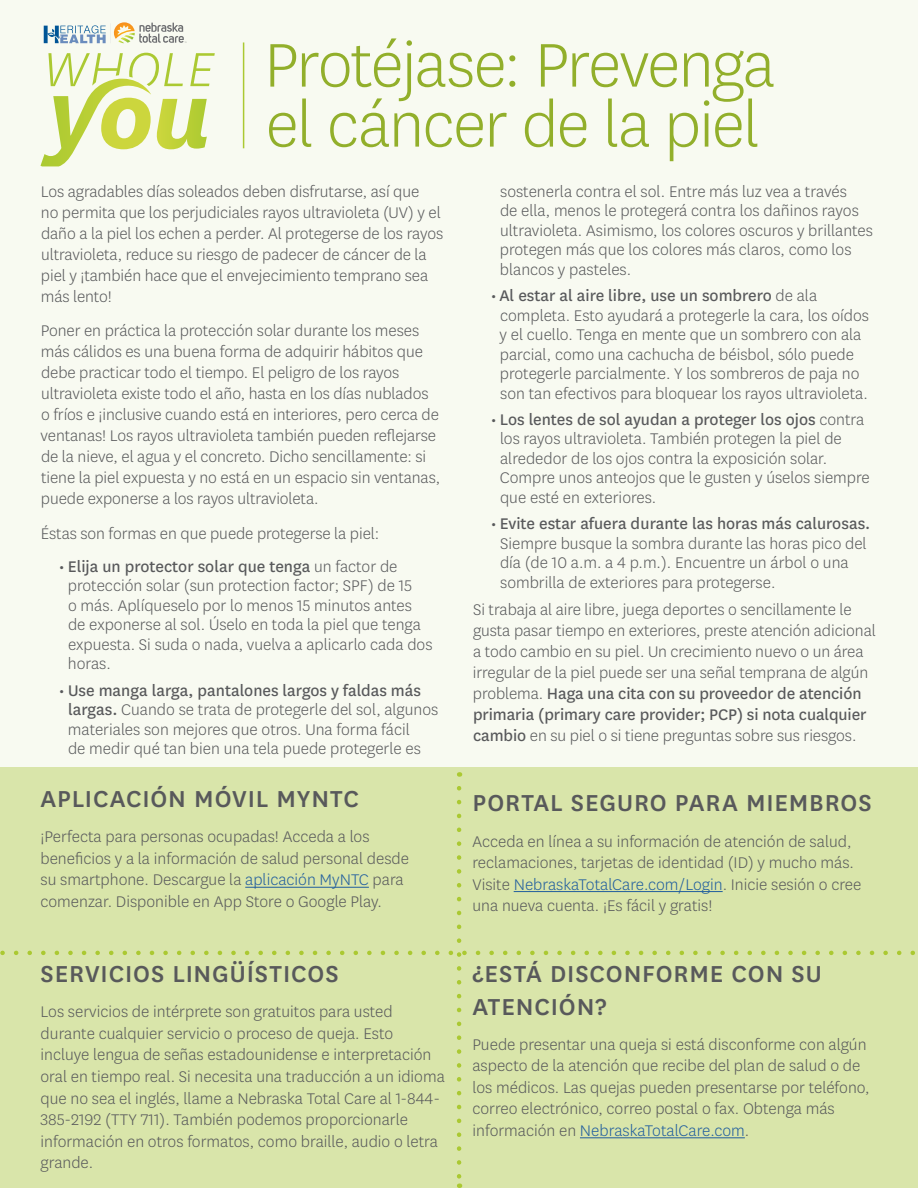
<style>
.page{position:relative;width:918px;height:1188px;background:#fff}
.page>*{position:absolute;margin:0;border:0;box-sizing:border-box;transform-origin:0 0}
.Headline_Large{font:300 72px/60px "Centene Sans";letter-spacing:-.025em;color:#92af2b}
.Headline_Subhead_1{font:500 27px/32.4px "Centene Sans";letter-spacing:.035em;color:#58595b}
.medium_italic_gray{font:300 18px/19.5px "Centene Sans";color:#58595b}
.s1{font-weight:400}
.s2{color:#215e9e}
</style>
<div class="page">
<div style="left:0;top:0;width:918px;height:781px;background:#f8faf1"></div>
<svg style="left:40px;top:53px;width:175px;height:113px"></svg>
<svg style="left:44px;top:22px;width:142px;height:21px"></svg>
<hr style="left:243px;top:42px;width:1px;height:106px;background:#abc932">
<div style="left:0;top:768px;width:918px;height:420px;background:#d9e5aa"></div>
<svg style="left:0;top:788px;width:915px;height:400px"></svg>
<hr style="left:245px;top:887px;width:124px;height:1px;background:#215e9e">
<hr style="left:514px;top:891px;width:209px;height:1px;background:#215e9e">
<hr style="left:580px;top:1137px;width:165px;height:1px;background:#215e9e">
<p class="Headline_Large" style="left:264px;top:32px;width:513px">Protéjase: Prevenga el cáncer de la piel</p>
<p class="medium_italic_gray" style="left:41px;top:180px;width:404px;line-height:21px">Los agradables días soleados deben disfrutarse, así que<br>no permita que los perjudiciales rayos ultravioleta (UV) y el daño a la piel los echen a perder. Al protegerse de los rayos ultravioleta, reduce su riesgo de padecer de cáncer de la piel y ¡también hace que el envejecimiento temprano sea más lento!</p>
<p class="medium_italic_gray" style="left:41px;top:320px;width:401px;line-height:21px">Poner en práctica la protección solar durante los meses más cálidos es una buena forma de adquirir hábitos que debe practicar todo el tiempo. El peligro de los rayos ultravioleta existe todo el año, hasta en los días nublados o fríos e ¡inclusive cuando está en interiores, pero cerca de ventanas! Los rayos ultravioleta también pueden reflejarse de la nieve, el agua y el concreto. Dicho sencillamente: si tiene la piel expuesta y no está en un espacio sin ventanas, puede exponerse a los rayos ultravioleta.</p>
<p class="medium_italic_gray" style="left:41px;top:523px;width:340px">Éstas son formas en que puede protegerse la piel:</p>
<p class="medium_italic_gray" style="left:68px;top:556px;width:366px;text-indent:-9px"><span class="s1">• Elija un protector solar que tenga</span> un factor de protección solar (sun protection factor; SPF) de 15<br>o más. Aplíqueselo por lo menos 15 minutos antes de exponerse al sol. Úselo en toda la piel que tenga expuesta. Si suda o nada, vuelva a aplicarlo cada dos horas.</p>
<p class="medium_italic_gray" style="left:68px;top:680px;width:372px;text-indent:-9px"><span class="s1">• Use manga larga, pantalones largos y faldas más largas.</span> Cuando se trata de protegerle del sol, algunos materiales son mejores que otros. Una forma fácil<br>de medir qué tan bien una tela puede protegerle es</p>
<p class="medium_italic_gray" style="left:500px;top:181px;width:375px">sostenerla contra el sol. Entre más luz vea a través<br>de ella, menos le protegerá contra los dañinos rayos ultravioleta. Asimismo, los colores oscuros y brillantes protegen más que los colores más claros, como los blancos y pasteles.</p>
<p class="medium_italic_gray" style="left:500px;top:285px;width:371px;text-indent:-9px"><span class="s1">• Al estar al aire libre, use un sombrero</span> de ala completa. Esto ayudará a protegerle la cara, los oídos y el cuello. Tenga en mente que un sombrero con ala parcial, como una cachucha de béisbol, sólo puede protegerle parcialmente. Y los sombreros de paja no son tan efectivos para bloquear los rayos ultravioleta.</p>
<p class="medium_italic_gray" style="left:500px;top:409px;width:372px;text-indent:-9px"><span class="s1">• Los lentes de sol ayudan a proteger los ojos</span> contra los rayos ultravioleta. También protegen la piel de alrededor de los ojos contra la exposición solar.<br>Compre unos anteojos que le gusten y úselos siempre que esté en exteriores.</p>
<p class="medium_italic_gray" style="left:500px;top:513px;width:372px;text-indent:-9px"><span class="s1">• Evite estar afuera durante las horas más calurosas.<br></span>Siempre busque la sombra durante las horas pico del día (de 10 a.m. a 4 p.m.). Encuentre un árbol o una sombrilla de exteriores para protegerse.</p>
<p class="medium_italic_gray" style="left:473px;top:599px;width:404px;line-height:21px">Si trabaja al aire libre, juega deportes o sencillamente le gusta pasar tiempo en exteriores, preste atención adicional a todo cambio en su piel. Un crecimiento nuevo o un área irregular de la piel puede ser una señal temprana de algún problema. <span class="s1">Haga una cita con su proveedor de atención primaria (primary care provider; PCP) si nota cualquier cambio</span> en su piel o si tiene preguntas sobre sus riesgos.</p>
<p class="Headline_Subhead_1" style="left:40px;top:781px;width:320px">APLICACIÓN MÓVIL MYNTC</p>
<p class="medium_italic_gray" style="left:40px;top:825px;width:370px;line-height:21.6px">¡Perfecta para personas ocupadas! Acceda a los beneficios y a la información de salud personal desde su smartphone. Descargue la <span class="s2">aplicación MyNTC</span> para comenzar. Disponible en App Store o Google Play.</p>
<p class="Headline_Subhead_1" style="left:40px;top:956px;width:300px">SERVICIOS LINGÜÍSTICOS</p>
<p class="medium_italic_gray" style="left:40px;top:1000px;width:406px;line-height:21.6px">Los servicios de intérprete son gratuitos para usted durante cualquier servicio o proceso de queja. Esto incluye lengua de señas estadounidense e interpretación oral en tiempo real. Si necesita una traducción a un idioma que no sea el inglés, llame a Nebraska Total Care al 1-844- 385-2192 (TTY 711). También podemos proporcionarle información en otros formatos, como braille, audio o letra grande.</p>
<p class="Headline_Subhead_1" style="left:472px;top:785px;width:401px">PORTAL SEGURO PARA MIEMBROS</p>
<p class="medium_italic_gray" style="left:472px;top:830px;width:390px;line-height:21.6px">Acceda en línea a su información de atención de salud, reclamaciones, tarjetas de identidad (ID) y mucho más.<br>Visite <span class="s2">NebraskaTotalCare.com/Login</span>. Inicie sesión o cree una nueva cuenta. ¡Es fácil y gratis!</p>
<p class="Headline_Subhead_1" style="left:472px;top:956px;width:351px">¿ESTÁ DISCONFORME CON SU<br>ATENCIÓN?</p>
<p class="medium_italic_gray" style="left:472px;top:1033px;width:399px;line-height:21.6px">Puede presentar una queja si está disconforme con algún aspecto de la atención que recibe del plan de salud o de los médicos. Las quejas pueden presentarse por teléfono, correo electrónico, correo postal o fax. Obtenga más información en <span class="s2">NebraskaTotalCare.com</span>.</p>
</div>
